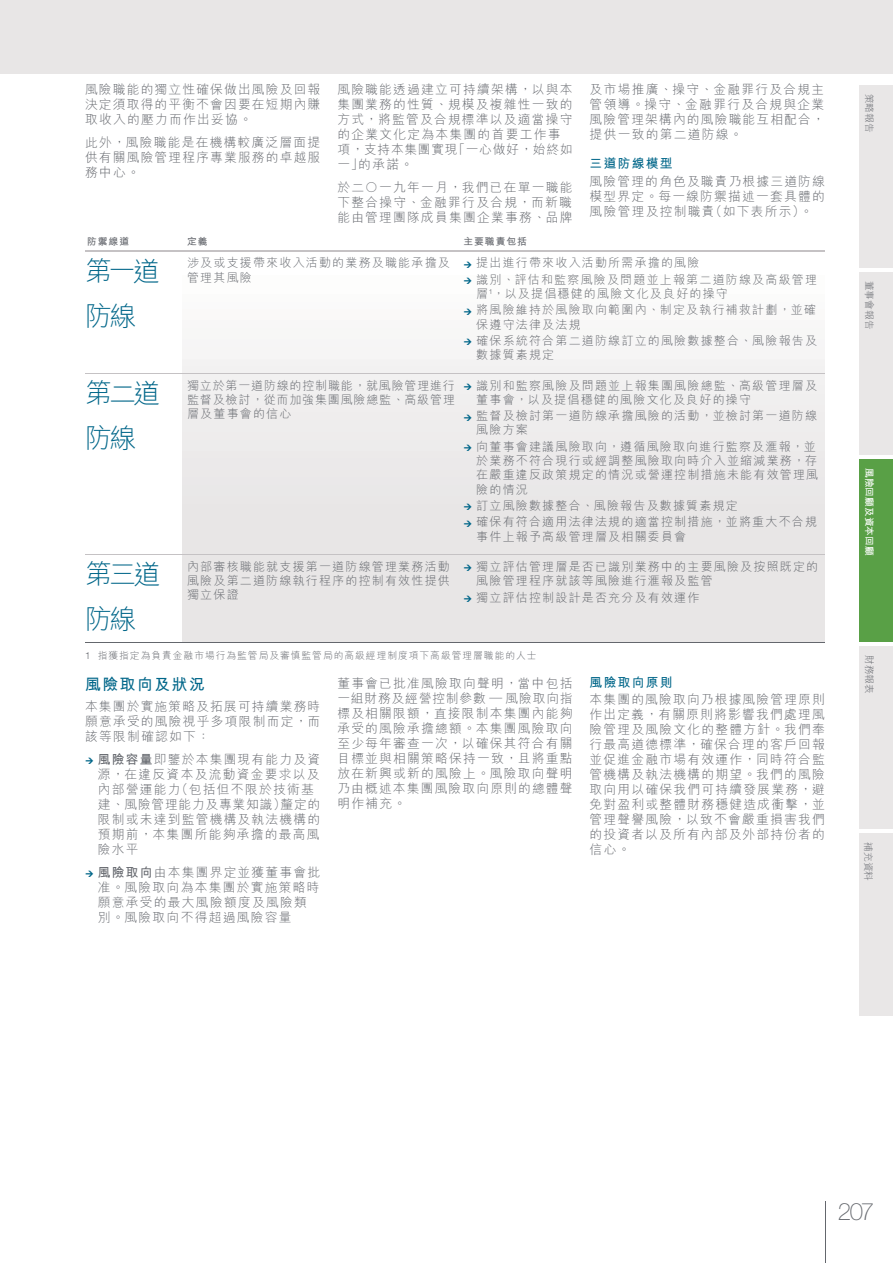
<style>
.page{position:relative;width:893px;height:1263px;background:#fff}
.page>*{position:absolute;margin:0;border:0;box-sizing:border-box;transform-origin:0 0}
.t1{font:27px/45px "M Hei HK Light E Ten B5 H";letter-spacing:-.105em;color:#006689}
.t2{font:100 24px "Helvetica Neue";color:#64676d}
.t3{font:15.75px "M Hei HK Bold E Ten B5 H";letter-spacing:.1em;color:#006689}
.t4{font:12.75px/15px "M Hei HK Light E Ten B5 H";letter-spacing:.095em;color:#64676d;text-align:justify}
.t5{font:12.75px "M Hei HK Bold E Ten B5 H";letter-spacing:.1em;color:#006689}
.t6{font:12px/14.2px "M Hei HK Light E Ten B5 H";letter-spacing:.1em;color:#64676d}
.t7{font:9.75px "M Hei HK Light E Ten B5 H";letter-spacing:.1em;color:#64676d}
.t8{font:9.75px "M Hei HK Bold E Ten B5 H";letter-spacing:.1em;color:#64676d}
.t9{font:9.75px "M Hei HK Bold E Ten B5 H";color:#fff}
.s1{font-family:"Helvetica Neue";font-weight:300}
.s2{font-family:"M Hei HK Bold E Ten B5 H"}
</style>
<div class="page">
<hr style="left:825px;top:1201px;width:1px;height:62px;background:#64676d">
<div style="left:0;top:0;width:893px;height:74px;background:#e8e6e6"></div>
<div style="left:859px;top:459px;width:34px;height:183px;background:#59a046"></div>
<div style="left:859px;top:85px;width:34px;height:183px;background:#e9e7e7"></div>
<div style="left:859px;top:833px;width:34px;height:183px;background:#e9e7e7"></div>
<div style="left:859px;top:646px;width:34px;height:183px;background:#e9e7e7"></div>
<div style="left:859px;top:272px;width:34px;height:183px;background:#e9e7e7"></div>
<div style="left:183px;top:252px;width:642px;height:390px;background:linear-gradient(to bottom,#fcfcfb,#e2e0e0)"></div>
<hr style="left:85px;top:251px;width:740px;height:1px;background:#c5c2c4">
<hr style="left:85px;top:373px;width:740px;height:1px;background:#c5c2c4">
<hr style="left:85px;top:555px;width:740px;height:1px;background:#c5c2c4">
<hr style="left:85px;top:642px;width:740px;height:1px;background:#64676d">
<svg style="left:464px;top:261px;width:8px;height:7px"></svg>
<svg style="left:464px;top:278px;width:8px;height:6px"></svg>
<svg style="left:464px;top:308px;width:8px;height:7px"></svg>
<svg style="left:464px;top:339px;width:8px;height:6px"></svg>
<svg style="left:464px;top:384px;width:8px;height:6px"></svg>
<svg style="left:464px;top:414px;width:8px;height:7px"></svg>
<svg style="left:464px;top:445px;width:8px;height:6px"></svg>
<svg style="left:464px;top:504px;width:8px;height:6px"></svg>
<svg style="left:464px;top:520px;width:8px;height:7px"></svg>
<svg style="left:464px;top:565px;width:8px;height:6px"></svg>
<svg style="left:464px;top:596px;width:8px;height:6px"></svg>
<p class="t4" style="left:85px;top:84px;width:237px">風險職能的獨立性確保做出風險及回報決定須取得的平衡不會因要在短期內賺取收入的壓力而作出妥協。</p>
<p class="t4" style="left:85px;top:136px;width:237px">此外，風險職能是在機構較廣泛層面提供有關風險管理程序專業服務的卓越服務中心。</p>
<p class="t4" style="left:337px;top:84px;width:237px;text-align:left">風險職能透過建立可持續架構，以與本集團業務的性質、規模及複雜性一致的方式，將監管及合規標準以及適當操守的企業文化定為本集團的首要工作事項，支持本集團實現「一心做好，始終如一」的承諾。</p>
<p class="t4" style="left:337px;top:181px;width:237px">於二〇一九年一月，我們已在單一職能下整合操守、金融罪行及合規，而新職能由管理團隊成員集團企業事務、品牌</p>
<p class="t4" style="left:590px;top:84px;width:237px">及市場推廣、操守、金融罪行及合規主管領導。操守、金融罪行及合規與企業風險管理架構內的風險職能互相配合，提供一致的第二道防線。</p>
<p class="t5" style="left:590px;top:159px;width:84px">三道防線模型</p>
<p class="t4" style="left:590px;top:175px;width:237px">風險管理的角色及職責乃根據三道防線模型界定。每一線防禦描述一套具體的風險管理及控制職責（如下表所示）。</p>
<p class="t8" style="left:87px;top:237px;width:43px">防禦線道</p>
<p class="t8" style="left:187px;top:237px;width:22px">定義</p>
<p class="t8" style="left:463px;top:237px;width:65px">主要職責包括</p>
<h1 class="t1" style="left:85px;top:252px;width:76px">第一道防線</h1>
<p class="t6" style="left:187px;top:257px;width:264px">涉及或支援帶來收入活動的業務及職能承擔及管理其風險</p>
<p class="t6" style="left:476px;top:256px;width:342px;line-height:16.4px">提出進行帶來收入活動所需承擔的風險<br>識別、評估和監察風險及問題並上報第二道防線及高級管理</p>
<p class="t6" style="left:476px;top:287px;width:341px;line-height:16.4px">層<sup>1</sup>，以及提倡穩健的風險文化及良好的操守<br>將風險維持於風險取向範圍內、制定及執行補救計劃，並確</p>
<p class="t6" style="left:476px;top:318px;width:342px;line-height:16.4px">保遵守法律及法規<br>確保系統符合第二道防線訂立的風險數據整合、風險報告及</p>
<p class="t6" style="left:476px;top:349px;width:79px">數據質素規定</p>
<h1 class="t1" style="left:85px;top:374px;width:77px">第二道防線</h1>
<p class="t6" style="left:187px;top:380px;width:269px;text-align:justify">獨立於第一道防線的控制職能，就風險管理進行監督及檢討，從而加強集團風險總監、高級管理層及董事會的信心</p>
<p class="t6" style="left:476px;top:380px;width:342px">識別和監察風險及問題並上報集團風險總監、高級管理層及董事會，以及提倡穩健的風險文化及良好的操守</p>
<p class="t6" style="left:476px;top:410px;width:342px">監督及檢討第一道防線承擔風險的活動，並檢討第一道防線風險方案</p>
<p class="t6" style="left:476px;top:441px;width:344px">向董事會建議風險取向，遵循風險取向進行監察及滙報，並於業務不符合現行或經調整風險取向時介入並縮減業務，存在嚴重違反政策規定的情況或營運控制措施未能有效管理風險的情況</p>
<p class="t6" style="left:476px;top:499px;width:342px;line-height:16.4px">訂立風險數據整合、風險報告及數據質素規定<br>確保有符合適用法律法規的適當控制措施，並將重大不合規</p>
<p class="t6" style="left:476px;top:531px;width:212px">事件上報予高級管理層及相關委員會</p>
<h1 class="t1" style="left:85px;top:555px;width:77px">第三道防線</h1>
<p class="t6" style="left:187px;top:561px;width:264px;text-align:justify">內部審核職能就支援第一道防線管理業務活動風險及第二道防線執行程序的控制有效性提供獨立保證</p>
<p class="t6" style="left:476px;top:561px;width:344px">獨立評估管理層是否已識別業務中的主要風險及按照既定的風險管理程序就該等風險進行滙報及監管</p>
<p class="t6" style="left:476px;top:591px;width:225px">獨立評估控制設計是否充分及有效運作</p>
<p class="t7" style="left:85px;top:652px;width:453px"><span class="s1">1</span> 指獲指定為負責金融市場行為監管局及審慎監管局的高級經理制度項下高級管理層職能的人士</p>
<p class="t3" style="left:85px;top:678px;width:121px">風險取向及狀況</p>
<p class="t4" style="left:85px;top:701px;width:237px">本集團於實施策略及拓展可持續業務時願意承受的風險視乎多項限制而定，而該等限制確認如下：</p>
<p class="t4" style="left:98px;top:753px;width:224px;text-align:left"><span class="s2">風險容量</span>即鑒於本集團現有能力及資源，在違反資本及流動資金要求以及內部營運能力（包括但不限於技術基建、風險管理能力及專業知識）釐定的限制或未達到監管機構及執法機構的預期前，本集團所能夠承擔的最高風險水平</p>
<p class="t4" style="left:98px;top:866px;width:224px;text-align:left"><span class="s2">風險取向</span>由本集團界定並獲董事會批准。風險取向為本集團於實施策略時願意承受的最大風險額度及風險類別。風險取向不得超過風險容量</p>
<p class="t4" style="left:337px;top:677px;width:237px">董事會已批准風險取向聲明，當中包括一組財務及經營控制參數 — 風險取向指標及相關限額，直接限制本集團內能夠承受的風險承擔總額。本集團風險取向至少每年審查一次，以確保其符合有關目標並與相關策略保持一致，且將重點放在新興或新的風險上。風險取向聲明乃由概述本集團風險取向原則的總體聲明作補充。</p>
<p class="t5" style="left:590px;top:677px;width:84px">風險取向原則</p>
<p class="t4" style="left:590px;top:694px;width:237px">本集團的風險取向乃根據風險管理原則作出定義，有關原則將影響我們處理風險管理及風險文化的整體方針。我們奉行最高道德標準，確保合理的客戶回報並促進金融市場有效運作，同時符合監管機構及執法機構的期望。我們的風險取向用以確保我們可持續發展業務，避免對盈利或整體財務穩健造成衝擊，並管理聲譽風險，以致不會嚴重損害我們的投資者以及所有內部及外部持份者的信心。</p>
<p class="t7" style="left:873px;top:94px;width:40px;rotate:90deg">策略報告</p>
<p class="t7" style="left:873px;top:281px;width:50px;rotate:90deg">董事會報告</p>
<p class="t9" style="left:873px;top:468px;width:89px;rotate:90deg">風險回顧及資本回顧</p>
<p class="t7" style="left:873px;top:655px;width:40px;rotate:90deg">財務報表</p>
<p class="t7" style="left:872px;top:842px;width:40px;rotate:90deg">補充資料</p>
<h2 class="t2" style="left:838px;top:1203px;width:38px">207</h2>
</div>
